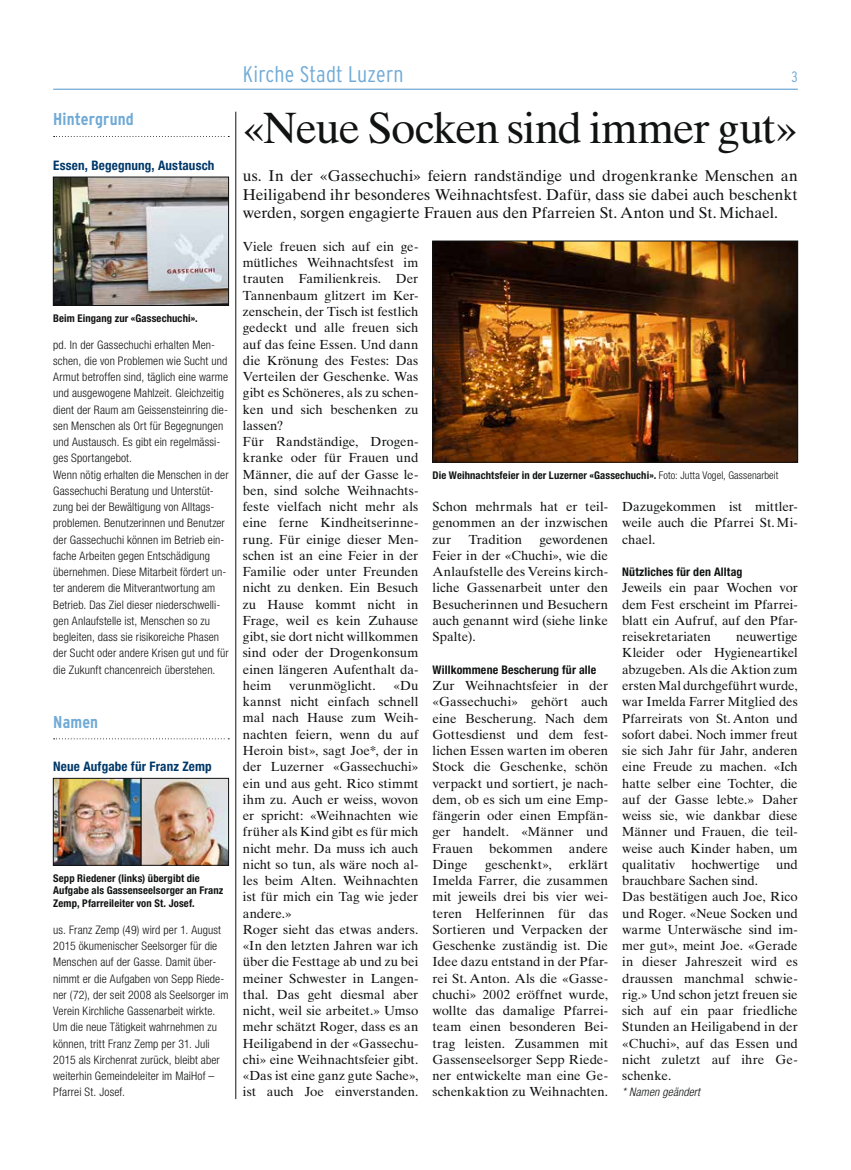
<style>
.page{position:relative;width:851px;height:1170px;background:#fff}
.page>*{position:absolute;margin:0;border:0;box-sizing:border-box;transform-origin:0 0}
.t1{font:43.75px "Times Ten LT Std";letter-spacing:-.03em;color:#111212}
.t2{font:300 condensed 22.5px "Interstate";letter-spacing:.01em;color:#70aad6}
.t3{font:700 condensed 17.12px "Interstate";letter-spacing:.01em;color:#70aad6}
.t4{font:15.62px/18.8px "Times Ten LT Std";letter-spacing:-.005em;color:#111212;text-align:justify}
.t5{font:300 condensed 15px "Interstate";color:#70aad6}
.t6{font:13.12px/16.2px "Times Ten LT Std";letter-spacing:-.005em;color:#111212;text-align:justify}
.t7{font:700 condensed 13.12px "Helvetica Neue LT Std";letter-spacing:.01em;color:#003868}
.t8{font:700 condensed 11.88px "Helvetica Neue LT Std";letter-spacing:.015em;color:#111212}
.t9{font:300 condensed 11.75px/16.2px "Helvetica Neue LT Std";letter-spacing:.01em;color:#111212}
.t10{font:italic 300 condensed 11.75px "Helvetica Neue LT Std";letter-spacing:.01em;color:#111212}
.t11{font:700 condensed 10.62px/12.8px "Helvetica Neue LT Std";letter-spacing:.01em;color:#111212}
.s1{font-weight:300}
</style>
<div class="page">
<hr style="left:53px;top:89px;width:744px;height:1px;background:#70aad6">
<img style="left:434px;top:243px;width:361px;height:217px">
<div style="left:432px;top:241px;width:365px;height:221px;border:1px solid #111212"></div>
<hr style="left:235px;top:112px;width:1px;height:986px;background:#111212">
<svg style="left:54px;top:136px;width:175px;height:1px"></svg>
<svg style="left:54px;top:738px;width:175px;height:1px"></svg>
<img style="left:55px;top:179px;width:172px;height:124px">
<div style="left:53px;top:177px;width:176px;height:128px;border:1px solid #111212"></div>
<img style="left:55px;top:780px;width:172px;height:83px">
<div style="left:141px;top:778px;width:88px;height:87px;border:1px solid #111212"></div>
<div style="left:53px;top:778px;width:88px;height:87px;border:1px solid #111212"></div>
<h3 class="t3" style="left:53px;top:110px;width:82px">Hintergrund</h3>
<p class="t7" style="left:53px;top:157px;width:163px">Essen, Begegnung, Austausch</p>
<p class="t11" style="left:53px;top:311px;width:146px">Beim Eingang zur «Gassechuchi».</p>
<p class="t9" style="left:53px;top:336px;width:177px">pd. In der Gassechuchi erhalten Men&shy;schen, die von Problemen wie Sucht und Armut betroffen sind, täglich eine warme und ausgewogene Mahlzeit. Gleichzeitig dient der Raum am Geissensteinring die&shy;sen Menschen als Ort für Begegnungen und Austausch. Es gibt ein regelmässi&shy;ges Sportangebot.<br>Wenn nötig erhalten die Menschen in der Gassechuchi Beratung und Unterstüt&shy;zung bei der Bewältigung von Alltags&shy;problemen. Benutzerinnen und Benutzer der Gassechuchi können im Betrieb ein&shy;fache Arbeiten gegen Entschädigung übernehmen. Diese Mitarbeit fördert un&shy;ter anderem die Mitverantwortung am Betrieb. Das Ziel dieser niederschwelli&shy;gen Anlaufstelle ist, Menschen so zu begleiten, dass sie risikoreiche Phasen der Sucht oder andere Krisen gut und für die Zukunft chancenreich überstehen.</p>
<h3 class="t3" style="left:53px;top:712px;width:47px">Namen</h3>
<p class="t7" style="left:53px;top:758px;width:160px">Neue Aufgabe für Franz Zemp</p>
<p class="t11" style="left:53px;top:871px;width:171px">Sepp Riedener (links) übergibt die<br>Aufgabe als Gassenseelsorger an Franz<br>Zemp, Pfarreileiter von St. Josef.</p>
<p class="t9" style="left:53px;top:921px;width:177px">us. Franz Zemp (49) wird per 1. August 2015 ökumenischer Seelsorger für die Menschen auf der Gasse. Damit über&shy;nimmt er die Aufgaben von Sepp Riede&shy;ner (72), der seit 2008 als Seelsorger im Verein Kirchliche Gassenarbeit wirkte.<br>Um die neue Tätigkeit wahrnehmen zu können, tritt Franz Zemp per 31. Juli 2015 als Kirchenrat zurück, bleibt aber weiterhin Gemeindeleiter im MaiHof – Pfarrei St. Josef.</p>
<h2 class="t2" style="left:243px;top:62px;width:162px">Kirche Stadt Luzern</h2>
<p class="t5" style="left:791px;top:68px;width:8px">3</p>
<h1 class="t1" style="left:243px;top:102px;width:556px">«Neue Socken sind immer gut»</h1>
<p class="t4" style="left:243px;top:166px;width:556px">us. In der «Gassechuchi» feiern randständige und drogenkranke Menschen an Heiligabend ihr besonderes Weihnachtsfest. Dafür, dass sie dabei auch beschenkt werden, sorgen engagierte Frauen aus den Pfarreien St. Anton und St. Michael.</p>
<p class="t6" style="left:243px;top:238px;width:177px;text-align:left">Viele freuen sich auf ein ge&shy;mütliches Weihnachtsfest im trauten Familienkreis. Der<br>Tannenbaum glitzert im Ker&shy;zenschein, der Tisch ist festlich gedeckt und alle freuen sich auf das feine Essen. Und dann die Krönung des Festes: Das<br>Verteilen der Geschenke. Was gibt es Schöneres, als zu schen&shy;ken und sich beschenken zu lassen?<br>Für Randständige, Drogen&shy;kranke oder für Frauen und<br>Männer, die auf der Gasse le&shy;ben, sind solche Weihnachts&shy;feste vielfach nicht mehr als eine ferne Kindheitserinne&shy;rung. Für einige dieser Men&shy;schen ist an eine Feier in der<br>Familie oder unter Freunden nicht zu denken. Ein Besuch zu Hause kommt nicht in<br>Frage, weil es kein Zuhause gibt, sie dort nicht willkommen sind oder der Drogenkonsum einen längeren Aufenthalt da&shy;heim</p>
<p class="t11" style="left:432px;top:468px;width:347px">Die Weihnachtsfeier in der Luzerner «Gassechuchi». <span class="s1">Foto: Jutta Vogel, Gassenarbeit</span></p>
<p class="t6" style="left:432px;top:498px;width:177px">Schon mehrmals hat er teil&shy;genommen an der inzwischen zur</p>
<p class="t6" style="left:622px;top:498px;width:177px">Dazugekommen ist mittler&shy;weile auch die Pfarrei St. Mi&shy;chael.</p>
<p class="t8" style="left:622px;top:564px;width:122px">Nützliches für den Alltag</p>
<p class="t6" style="left:622px;top:579px;width:177px">Jeweils ein paar Wochen vor dem Fest erscheint im Pfarrei&shy;blatt ein Aufruf, auf den Pfar&shy;reisekretariaten</p>
<p class="t6" style="left:432px;top:531px;width:177px;text-indent:107px">gewordenen Feier in der «Chuchi», wie die Anlaufstelle des Vereins kirch&shy;liche Gassenarbeit unter den Besucherinnen und Besuchern auch genannt wird (siehe linke Spalte).</p>
<p class="t8" style="left:432px;top:662px;width:165px">Willkommene Bescherung für alle</p>
<p class="t6" style="left:432px;top:677px;width:177px">Zur Weihnachtsfeier in der «Gassechuchi» gehört auch eine Bescherung. Nach dem Gottesdienst und dem fest&shy;lichen Essen warten im oberen Stock die Geschenke, schön verpackt und sortiert, je nach&shy;dem, ob es sich um eine Emp&shy;fängerin oder einen Empfän&shy;ger handelt. «Männer und Frauen bekommen andere Dinge</p>
<p class="t6" style="left:468px;top:531px;width:55px">Tradition</p>
<p class="t6" style="left:622px;top:628px;width:177px;text-align:left;text-indent:114px">neuwertige<br>Kleider oder Hygieneartikel abzugeben. Als die Aktion zum ersten Mal durchgeführt wurde, war Imelda Farrer Mitglied des<br>Pfarreirats von St. Anton und sofort dabei. Noch immer freut sie sich Jahr für Jahr, anderen eine Freude zu machen. «Ich hatte selber eine Tochter, die auf der Gasse lebte.» Daher weiss sie, wie dankbar diese<br>Männer und Frauen, die teil&shy;weise auch Kinder haben, um qualitativ hochwertige und brauchbare Sachen sind.<br>Das bestätigen auch Joe, Rico und Roger. «Neue Socken und warme Unterwäsche sind im&shy;mer gut», meint Joe. «Gerade in dieser Jahreszeit wird es draussen manchmal schwie&shy;rig.» Und schon jetzt freuen sie sich auf ein paar friedliche<br>Stunden an Heiligabend in der «Chuchi», auf das Essen und nicht zuletzt auf ihre Ge&shy;schenke.</p>
<p class="t10" style="left:622px;top:1085px;width:79px">* Namen geändert</p>
<p class="t6" style="left:289px;top:677px;width:88px">verunmöglicht.</p>
<p class="t6" style="left:243px;top:677px;width:177px;text-align:left;text-indent:151px">«Du kannst nicht einfach schnell mal nach Hause zum Weih&shy;nachten feiern, wenn du auf<br>Heroin bist», sagt Joe*, der in der Luzerner «Gassechuchi» ein und aus geht. Rico stimmt ihm zu. Auch er weiss, wovon er spricht: «Weihnachten wie früher als Kind gibt es für mich nicht mehr. Da muss ich auch nicht so tun, als wäre noch al&shy;les beim Alten. Weihnachten ist für mich ein Tag wie jeder andere.»<br>Roger sieht das etwas anders. «In den letzten Jahren war ich über die Festtage ab und zu bei meiner Schwester in Langen&shy;thal. Das geht diesmal aber nicht, weil sie arbeitet.» Umso mehr schätzt Roger, dass es an<br>Heiligabend in der «Gassechu&shy;chi» eine Weihnachtsfeier gibt. «Das ist eine ganz gute Sache», ist auch Joe einverstanden.</p>
<p class="t6" style="left:432px;top:856px;width:177px;text-indent:136px">erklärt Imelda Farrer, die zusammen mit jeweils drei bis vier wei&shy;teren Helferinnen für das Sortieren und Verpacken der Geschenke zuständig ist. Die Idee dazu entstand in der Pfar&shy;rei St. Anton. Als die «Gasse&shy;chuchi» 2002 eröffnet wurde, wollte das damalige Pfarrei&shy;team einen besonderen Bei&shy;trag leisten. Zusammen mit Gassenseelsorger Sepp Riede&shy;ner entwickelte man eine Ge&shy;schenkaktion zu Weihnachten.</p>
<p class="t6" style="left:485px;top:856px;width:68px">geschenkt»,</p>
</div>
